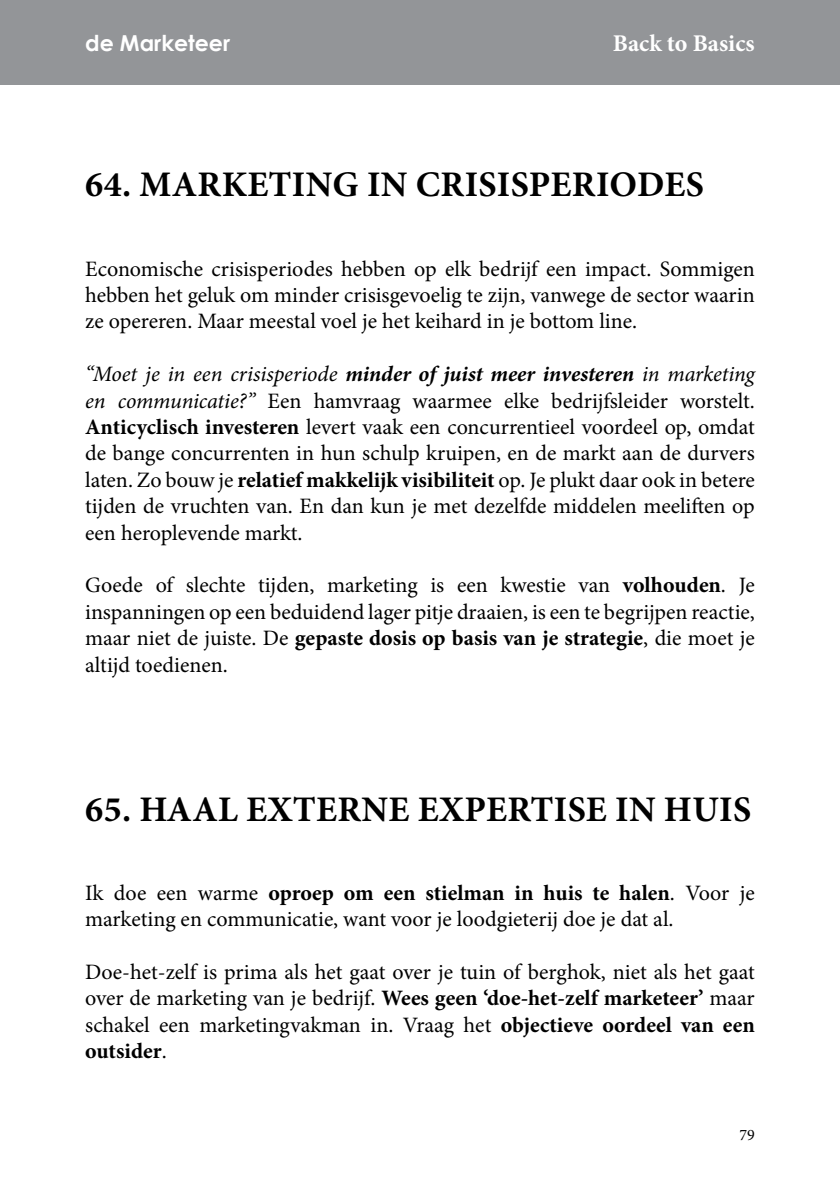
<style>
.page{position:relative;width:840px;height:1191px;background:#fff}
.page>*{position:absolute;margin:0;border:0;box-sizing:border-box;transform-origin:0 0}
.t1{font:700 36px "Minion Pro";letter-spacing:.01em;color:#000}
.t2{font:700 24px "Minion Pro";color:#fff}
.t3{font:22px/26.4px "Minion Pro";color:#000;text-align:justify}
.t4{font:700 22px "Century Gothic";color:#fff}
.t5{font:16px "Minion Pro";color:#000}
.s1{font-style:italic}
.s2{font-weight:700;font-style:italic}
.s3{font-weight:700}
</style>
<div class="page">
<div style="left:0;top:0;width:839px;height:85px;background:#939598"></div>
<p class="t4" style="left:85px;top:26px;width:146px">de Marketeer</p>
<p class="t2" style="left:612px;top:27px;width:143px">Back to Basics</p>
<h1 class="t1" style="left:85px;top:159px;width:619px">64. MARKETING IN CRISISPERIODES</h1>
<p class="t3" style="left:85px;top:255px;width:671px">Economische crisisperiodes hebben op elk bedrijf een impact. Sommigen hebben het geluk om minder crisisgevoelig te zijn, vanwege de sector waarin ze opereren. Maar meestal voel je het keihard in je bottom line.</p>
<p class="t3" style="left:85px;top:361px;width:671px"><span class="s1">“Moet je in een crisisperiode</span> <span class="s2">minder of juist meer investeren</span> <span class="s1">in marketing en communicatie?”</span> Een hamvraag waarmee elke bedrijfsleider worstelt.<br><span class="s3">Anticyclisch investeren</span> levert vaak een concurrentieel voordeel op, omdat de bange concurrenten in hun schulp kruipen, en de markt aan de durvers laten. Zo bouw je <span class="s3">relatief makkelijk visibiliteit</span> op. Je plukt daar ook in betere tijden de vruchten van. En dan kun je met dezelfde middelen meeliften op een heroplevende markt.</p>
<p class="t3" style="left:85px;top:572px;width:671px">Goede of slechte tijden, marketing is een kwestie van <span class="s3">volhouden</span>. Je inspanningen op een beduidend lager pitje draaien, is een te begrijpen reactie, maar niet de juiste. De <span class="s3">gepaste dosis op basis van je strategie</span>, die moet je altijd toedienen.</p>
<h1 class="t1" style="left:85px;top:783px;width:106px">65. Haal</h1>
<h1 class="t1" style="left:246px;top:783px;width:71px">externe</h1>
<h1 class="t1" style="left:417px;top:783px;width:68px">expertise</h1>
<h1 class="t1" style="left:614px;top:783px;width:71px">in huis</h1>
<p class="t3" style="left:85px;top:879px;width:670px">Ik doe een warme <span class="s3">oproep om een stielman in huis te halen</span>. Voor je marketing en communicatie, want voor je loodgieterij doe je dat al.</p>
<p class="t3" style="left:85px;top:959px;width:671px">Doe-het-zelf is prima als het gaat over je tuin of berghok, niet als het gaat over de marketing van je bedrijf. <span class="s3">Wees geen ‘doe-het-zelf marketeer’</span> maar schakel een marketingvakman in. Vraag het <span class="s3">objectieve oordeel van een outsider</span>.</p>
<p class="t5" style="left:739px;top:1124px;width:17px">79</p>
</div>
